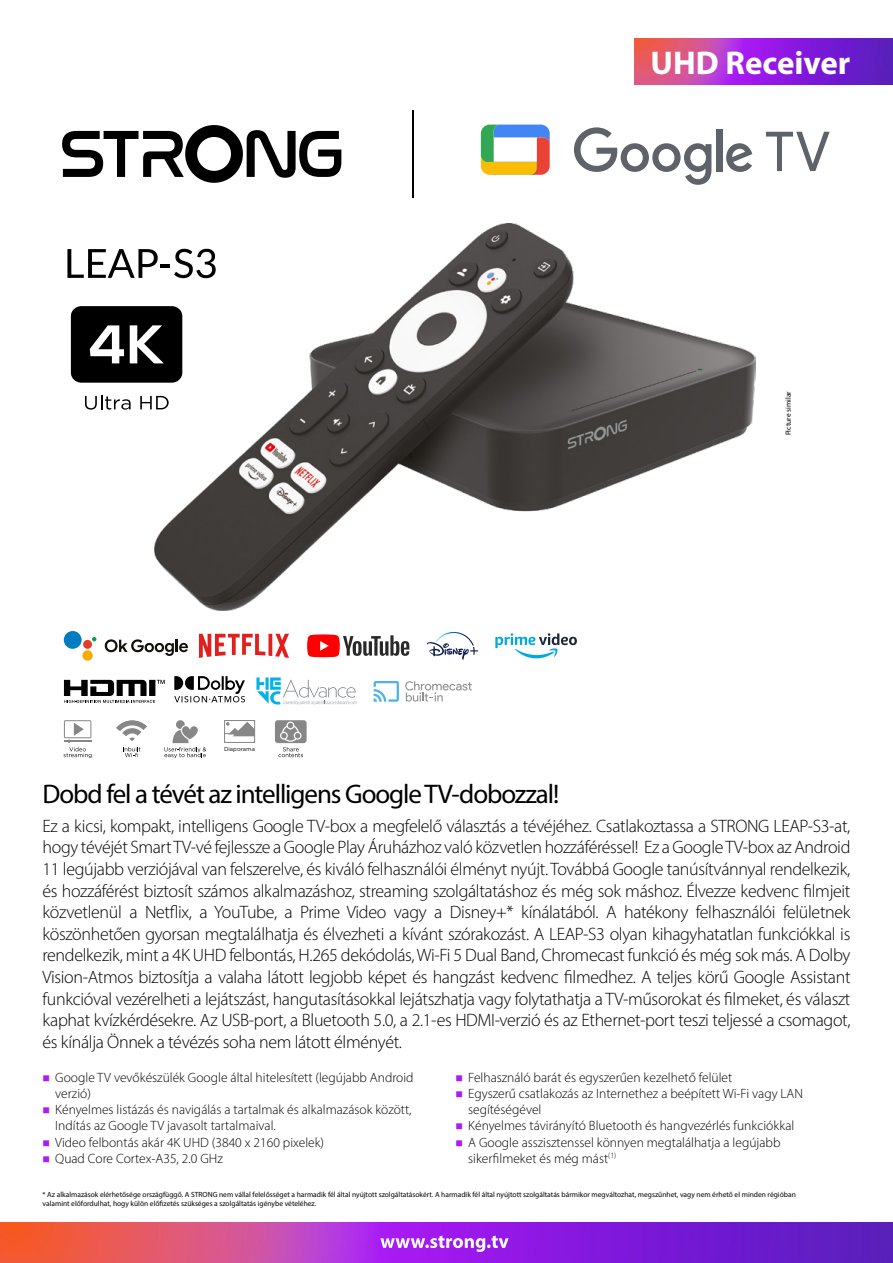
<style>
.page{position:relative;width:893px;height:1263px;background:#fff}
.page>*{position:absolute;margin:0;border:0;box-sizing:border-box;transform-origin:0 0}
.t1{font:700 33px "Myriad Pro";color:#fff}
.t2{font:27px "Myriad Pro";letter-spacing:-.04em;color:#000}
.t3{font:300 18px/21.6px "Myriad Pro";letter-spacing:-.02em;color:#000;text-align:justify}
.t4{font:300 13.5px/16.2px "Myriad Pro";color:#000}
.t5{font:7.5px/9px "Myriad Pro";color:#000}
.t6{font:5.7px "Gotham";color:#000}
</style>
<div class="page">
<img style="left:0;top:1222px;width:893px;height:41px">
<svg style="left:380px;top:1235px;width:129px;height:17px"></svg>
<img style="left:634px;top:39px;width:259px;height:45px">
<svg style="left:85px;top:395px;width:46px;height:15px"></svg>
<svg style="left:140px;top:396px;width:12px;height:13px"></svg>
<svg style="left:71px;top:306px;width:84px;height:77px"></svg>
<img style="left:155px;top:223px;width:601px;height:387px">
<svg style="left:67px;top:249px;width:149px;height:29px"></svg>
<svg style="left:427px;top:642px;width:51px;height:18px"></svg>
<img style="left:436px;top:632px;width:38px;height:14px">
<svg style="left:64px;top:680px;width:101px;height:23px"></svg>
<svg style="left:256px;top:677px;width:100px;height:28px"></svg>
<svg style="left:374px;top:681px;width:25px;height:21px"></svg>
<svg style="left:405px;top:681px;width:67px;height:21px"></svg>
<svg style="left:307px;top:634px;width:102px;height:23px"></svg>
<svg style="left:199px;top:634px;width:90px;height:24px"></svg>
<svg style="left:495px;top:633px;width:82px;height:25px"></svg>
<svg style="left:766px;top:132px;width:64px;height:39px"></svg>
<svg style="left:574px;top:127px;width:137px;height:58px"></svg>
<div style="left:716px;top:129px;width:6px;height:42px;background:#5e6369"></div>
<svg style="left:726px;top:143px;width:26px;height:29px"></svg>
<svg style="left:481px;top:125px;width:69px;height:50px"></svg>
<hr style="left:412px;top:110px;width:2px;height:88px;background:#000">
<svg style="left:62px;top:125px;width:279px;height:58px"></svg>
<svg style="left:174px;top:676px;width:71px;height:26px"></svg>
<svg style="left:105px;top:639px;width:83px;height:17px"></svg>
<svg style="left:92px;top:637px;width:4px;height:4px"></svg>
<div style="left:83px;top:640px;width:9px;height:9px;background:#e73b25;border-radius:50%"></div>
<div style="left:82px;top:650px;width:11px;height:11px;background:#f8ac00;border-radius:50%"></div>
<div style="left:64px;top:631px;width:18px;height:18px;background:#007cc2;border-radius:50%"></div>
<svg style="left:123px;top:747px;width:17px;height:10px"></svg>
<svg style="left:116px;top:720px;width:31px;height:21px"></svg>
<div style="left:275px;top:720px;width:32px;height:23px;background:#878787;border-radius:3px"></div>
<svg style="left:279px;top:721px;width:24px;height:36px"></svg>
<svg style="left:164px;top:720px;width:42px;height:38px"></svg>
<svg style="left:63px;top:720px;width:29px;height:38px"></svg>
<svg style="left:224px;top:720px;width:31px;height:23px"></svg>
<h1 class="t1" style="left:651px;top:41px;width:201px">UHD Receiver</h1>
<p class="t5" style="left:784px;top:435px;width:45px;rotate:-90deg">Picture similar</p>
<p class="t6" style="left:224px;top:745px;width:33px">Diaporama</p>
<h2 class="t2" style="left:43px;top:778px;width:518px">Dobd fel a tévét az intelligens Google TV-dobozzal!</h2>
<p class="t3" style="left:43px;top:815px;width:809px">Ez a kicsi, kompakt, intelligens Google TV-box a megfelelő választás a tévéjéhez. Csatlakoztassa a STRONG LEAP-S3-at, hogy tévéjét Smart TV-vé fejlessze a Google Play Áruházhoz való közvetlen hozzáféréssel! Ez a Google TV-box az Android 11 legújabb verziójával van felszerelve, és kiváló felhasználói élményt nyújt. Továbbá Google tanúsítvánnyal rendelkezik, és hozzáférést biztosít számos alkalmazáshoz, streaming szolgáltatáshoz és még sok máshoz. Élvezze kedvenc filmjeit közvetlenül a Netflix, a YouTube, a Prime Video vagy a Disney+* kínálatából. A hatékony felhasználói felületnek köszönhetően gyorsan megtalálhatja és élvezheti a kívánt szórakozást. A LEAP-S3 olyan kihagyhatatlan funkciókkal is rendelkezik, mint a 4K UHD felbontás, H.265 dekódolás, Wi-Fi 5 Dual Band, Chromecast funkció és még sok más. A Dolby Vision-Atmos biztosítja a valaha látott legjobb képet és hangzást kedvenc filmedhez. A teljes körű Google Assistant funkcióval vezérelheti a lejátszást, hangutasításokkal lejátszhatja vagy folytathatja a TV-műsorokat és filmeket, és választ kaphat kvízkérdésekre. Az USB-port, a Bluetooth 5.0, a 2.1-es HDMI-verzió és az Ethernet-port teszi teljessé a csomagot, és kínálja Önnek a tévézés soha nem látott élményét.</p>
<p class="t4" style="left:55px;top:1069px;width:360px">Google TV vevőkészülék Google által hitelesített (legújabb Android verzió)<br>Kényelmes listázás és navigálás a tartalmak és alkalmazások között, Indítás az Google TV javasolt tartalmaival.<br>Video felbontás akár 4K UHD (3840 x 2160 pixelek)<br>Quad Core Cortex-A35, 2.0 GHz</p>
<p class="t4" style="left:468px;top:1069px;width:336px">Felhasználó barát és egyszerűen kezelhető felület<br>Egyszerű csatlakozás az Internethez a beépített Wi-Fi vagy LAN segítéségével<br>Kényelmes távirányító Bluetooth és hangvezérlés funkciókkal A Google asszisztenssel könnyen megtalálhatja a legújabb sikerfilmeket és még mást<sup>(1)</sup></p>
<p class="t5" style="left:43px;top:1190px;width:755px">* Az alkalmazások elérhetősége országfüggő. A STRONG nem vállal felelősséget a harmadik fél által nyújtott szolgáltatásokért. A harmadik fél által nyújtott szolgáltatás bármikor megváltozhat, megszűnhet, vagy nem érhető el minden régióban valamint előfordulhat, hogy külön előfizetés szükséges a szolgáltatás igénybe vételéhez.</p>
</div>
